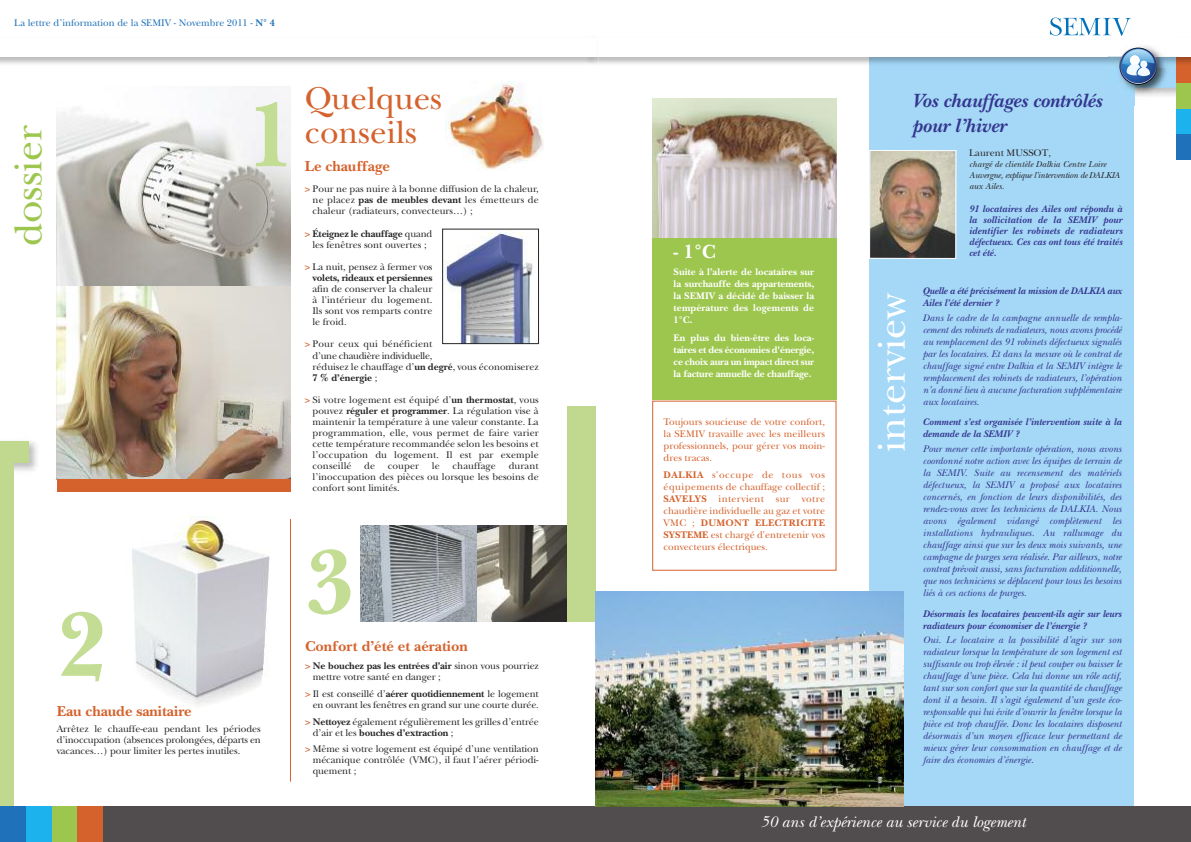
<style>
.page{position:relative;width:1191px;height:842px;background:#fff}
.page>*{position:absolute;margin:0;border:0;box-sizing:border-box;transform-origin:0 0}
.t1{font:700 94.8px "New Baskerville";color:#c4dd94}
.t2{font:40px "New Baskerville";color:#fff}
.t3{font:40px "New Baskerville";color:#9dc64e}
.t4{font:33px "New Baskerville";color:#d5622c}
.t5{font:italic 700 20px/25px "New Baskerville";color:#34368f}
.t6{font:700 20px "New Baskerville";color:#fff}
.t7{font:italic 16px "New Baskerville";color:#fff}
.t8{font:700 15px "New Baskerville";color:#d5622c}
.t9{font:italic 10px/12px "New Baskerville";color:#34368f;text-align:justify}
.t10{font:10px/11px "New Baskerville";color:#272627;text-align:justify}
.t11{font:italic 700 10px/11px "New Baskerville";color:#34368f}
.t12{font:10px/12px "New Baskerville";color:#d5622c;text-align:justify}
.t13{font:700 10px/12px "New Baskerville";letter-spacing:-.01em;color:#fff;text-align:justify}
.t14{font:700 10px/11px "New Baskerville";letter-spacing:-.01em;color:#272627;text-align:right}
.t15{font:10px "New Baskerville";color:#1f71b9}
.t16{font:italic 9px/10.8px "New Baskerville";color:#272627}
.s1{font-weight:700}
.s2{font-weight:700;color:#d5622c}
.s3{color:#d5622c}
.s4{font-weight:400}
</style>
<div class="page">
<div style="left:652px;top:234px;width:184px;height:166px;background:#9dc64e"></div>
<img style="left:652px;top:98px;width:184px;height:139px">
<div style="left:869px;top:47px;width:265px;height:760px;background:#a5d8f7"></div>
<img style="left:446px;top:81px;width:97px;height:89px">
<img style="left:132px;top:516px;width:138px;height:190px">
<div style="left:1176px;top:108px;width:15px;height:26px;background:#1cb2ee"></div>
<div style="left:1176px;top:134px;width:15px;height:26px;background:#1f71b9"></div>
<div style="left:1176px;top:83px;width:15px;height:25px;background:#9dc64e"></div>
<div style="left:1176px;top:57px;width:15px;height:26px;background:#d5622c"></div>
<div style="left:0;top:806px;width:595px;height:36px;background:#514c4d"></div>
<div style="left:595px;top:806px;width:596px;height:36px;background:#514c4d"></div>
<img style="left:14px;top:441px;width:23px;height:30px">
<div style="left:0;top:441px;width:28px;height:21px;background:#c0d98e"></div>
<div style="left:595px;top:38px;width:596px;height:19px;background:#fff"></div>
<svg style="left:1050px;top:18px;width:80px;height:18px"></svg>
<div style="left:0;top:447px;width:14px;height:360px;background:#c0d98e"></div>
<div style="left:26px;top:806px;width:26px;height:36px;background:#1cb2ee"></div>
<div style="left:0;top:806px;width:26px;height:36px;background:#1f71b9"></div>
<div style="left:52px;top:806px;width:25px;height:36px;background:#9dc64e"></div>
<div style="left:77px;top:806px;width:26px;height:36px;background:#d5622c"></div>
<img style="left:1108px;top:46px;width:68px;height:60px">
<svg style="left:1119px;top:47px;width:38px;height:38px"></svg>
<svg style="left:1120px;top:48px;width:36px;height:36px"></svg>
<svg style="left:1120px;top:48px;width:35px;height:35px"></svg>
<svg style="left:1122px;top:49px;width:32px;height:27px"></svg>
<img style="left:871px;top:152px;width:83px;height:105px">
<div style="left:869px;top:150px;width:87px;height:109px;border:1px solid #fff"></div>
<img style="left:57px;top:93px;width:233px;height:193px">
<img style="left:57px;top:286px;width:233px;height:193px">
<div style="left:57px;top:479px;width:233px;height:13px;background:#d5622c"></div>
<img style="left:444px;top:231px;width:89px;height:111px">
<div style="left:442px;top:229px;width:97px;height:115px;border:1px solid #272627"></div>
<hr style="left:290px;top:519px;width:1px;height:262px;background:#d5622c">
<img style="left:360px;top:525px;width:117px;height:96px">
<img style="left:477px;top:525px;width:90px;height:96px">
<div style="left:567px;top:406px;width:28px;height:215px;background:#c0d98e"></div>
<div style="left:652px;top:401px;width:184px;height:170px;border:1px solid #d5622c"></div>
<img style="left:595px;top:591px;width:308px;height:216px">
<p class="t15" style="left:14px;top:19px;width:262px">La lettre d’information de la SEMIV - Novembre 2011 - <span class="s1">N° 4</span></p>
<h2 class="t3" style="left:14px;top:246px;width:123px;rotate:-90deg">dossier</h2>
<h1 class="t1" style="left:246px;top:104px;width:51px">1</h1>
<h3 class="t4" style="left:305px;top:87px;width:139px">Quelques</h3>
<h3 class="t4" style="left:305px;top:121px;width:114px">conseils</h3>
<h3 class="t8" style="left:305px;top:161px;width:87px">Le chauffage</h3>
<p class="t10" style="left:312px;top:185px;width:228px;text-indent:-8px"><span class="s2">&gt;</span> Pour ne pas nuire à la bonne diffusion de la chaleur, ne placez <span class="s1">pas de meubles devant</span> les émetteurs de chaleur (radiateurs, convecteurs…) ;</p>
<p class="t10" style="left:305px;top:229px;width:129px;text-align:center"><span class="s2">&gt;</span> <span class="s1">Éteignez le chauffage</span> quand les fenêtres sont ouvertes ;</p>
<p class="t14" style="left:305px;top:263px;width:129px"><span class="s3">&gt;</span> <span class="s4">La nuit, pensez à fermer vos </span>volets, rideaux et persiennes</p>
<p class="t10" style="left:312px;top:284px;width:121px">afin de conserver la chaleur à l'intérieur du logement.<br>Ils sont vos remparts contre le froid.</p>
<p class="t10" style="left:312px;top:340px;width:228px;text-align:left;text-indent:-8px"><span class="s2">&gt;</span> Pour ceux qui bénéficient<br>d’une chaudière individuelle,<br>réduisez le chauffage d’<span class="s1">un degré</span>, vous économiserez<br><span class="s1">7 % d’énergie</span> ;</p>
<p class="t10" style="left:312px;top:395px;width:228px;text-indent:-8px"><span class="s2">&gt;</span> Si votre logement est équipé d’<span class="s1">un thermostat</span>, vous pouvez <span class="s1">réguler et programmer</span>. La régulation vise à maintenir la température à une valeur constante. La programmation, elle, vous permet de faire varier cette température recommandée selon les besoins et l’occupation du logement. Il est par exemple conseillé</p>
<p class="t10" style="left:312px;top:461px;width:228px;text-indent:196px">durant l’inoccupation des pièces ou lorsque les besoins de confort sont limités.</p>
<p class="t10" style="left:364px;top:461px;width:12px">de</p>
<p class="t10" style="left:388px;top:461px;width:33px">couper</p>
<p class="t10" style="left:432px;top:461px;width:9px">le</p>
<p class="t10" style="left:452px;top:461px;width:45px">chauffage</p>
<h1 class="t1" style="left:57px;top:614px;width:51px">2</h1>
<h3 class="t8" style="left:57px;top:706px;width:136px">Eau chaude sanitaire</h3>
<p class="t10" style="left:57px;top:724px;width:206px">Arrêtez le chauffe-eau pendant les périodes d’inoccupation (absences prolongées, départs en vacances…) pour limiter les pertes inutiles.</p>
<h1 class="t1" style="left:305px;top:551px;width:51px">3</h1>
<h3 class="t8" style="left:305px;top:641px;width:164px">Confort d’été et aération</h3>
<p class="t10" style="left:313px;top:662px;width:227px;text-indent:-8px"><span class="s2">&gt;</span> <span class="s1">Ne bouchez pas les entrées d’air</span> sinon vous pourriez mettre votre santé en danger ;</p>
<p class="t10" style="left:305px;top:689px;width:235px;text-align:right"><span class="s2">&gt;</span> Il est conseillé d’<span class="s1">aérer quotidiennement</span> le logement en ouvrant les fenêtres en grand sur une courte durée.</p>
<p class="t10" style="left:313px;top:717px;width:227px;text-indent:-8px"><span class="s2">&gt;</span> <span class="s1">Nettoyez</span> également régulièrement les grilles d’entrée d’air et les <span class="s1">bouches d’extraction</span> ;</p>
<p class="t10" style="left:313px;top:745px;width:227px;text-indent:-8px"><span class="s2">&gt;</span> Même si votre logement est équipé d’une ventilation mécanique contrôlée (VMC), il faut l’aérer périodi&shy;quement ;</p>
<h3 class="t5" style="left:912px;top:91px;width:191px">Vos chauffages contrôlés pour l’hiver</h3>
<h3 class="t6" style="left:673px;top:245px;width:44px">- 1°C</h3>
<p class="t13" style="left:673px;top:267px;width:142px">Suite à l’alerte de locataires sur la surchauffe des appartements, la SEMIV a décidé de baisser la température des logements de 1°C.</p>
<p class="t13" style="left:673px;top:333px;width:142px">En plus du bien-être des loca&shy;taires et des économies d'énergie, ce choix aura un impact direct sur la facture annuelle de chauffage.</p>
<p class="t12" style="left:663px;top:416px;width:163px">Toujours soucieuse de votre confort, la SEMIV travaille avec les meilleurs professionnels, pour gérer vos moin&shy;dres tracas.</p>
<p class="t12" style="left:663px;top:470px;width:163px"><span class="s1">DALKIA</span> s'occupe de tous vos équipements de chauffage collectif ; <span class="s1">SAVELYS</span> intervient sur votre chaudière individuelle au gaz et votre VMC ; <span class="s1">DUMONT ELECTRICITE SYSTEME</span> est chargé d'entretenir vos convecteurs électriques.</p>
<p class="t10" style="left:969px;top:148px;width:83px">Laurent MUSSOT,</p>
<p class="t16" style="left:969px;top:160px;width:152px">chargé de clientèle Dalkia Centre Loire<br>Auvergne, explique l’intervention de DALKIA aux Ailes.</p>
<p class="t11" style="left:969px;top:205px;width:155px;text-align:justify">91 locataires des Ailes ont répondu à la sollicitation de la SEMIV pour identifier les robinets de radiateurs défectueux. Ces cas ont tous été traités cet été.</p>
<h2 class="t2" style="left:877px;top:452px;width:161px;rotate:-90deg">interview</h2>
<p class="t11" style="left:922px;top:286px;width:200px;line-height:12px">Quelle a été précisément la mission de DALKIA aux<br>Ailes l’été dernier ?</p>
<p class="t9" style="left:922px;top:313px;width:201px">Dans le cadre de la campagne annuelle de rempla&shy;cement des robinets de radiateurs, nous avons procédé au remplacement des 91 robinets défectueux signalés par les locataires. Et dans la mesure où le contrat de chauffage signé entre Dalkia et la SEMIV intègre le remplacement des robinets de radiateurs, l’opération n’a donné lieu à aucune facturation supplémentaire aux locataires.</p>
<p class="t11" style="left:922px;top:417px;width:200px;line-height:12px">Comment s’est organisée l’intervention suite à la demande de la SEMIV ?</p>
<p class="t9" style="left:922px;top:444px;width:200px">Pour mener cette importante opération, nous avons coordonné notre action avec les équipes de terrain de la SEMIV. Suite au recensement des matériels défectueux, la SEMIV a proposé aux locataires concernés, en fonction de leurs disponibilités, des rendez-vous avec les techniciens de DALKIA. Nous avons également vidangé complètement les installations hydrauliques. Au rallumage du chauffage ainsi que sur les deux mois suivants, une campagne de purges sera réalisée. Par ailleurs, notre contrat prévoit aussi, sans facturation additionnelle, que nos techniciens se déplacent pour tous les besoins liés à ces actions de purges.</p>
<p class="t11" style="left:922px;top:609px;width:200px;line-height:12px">Désormais les locataires peuvent-ils agir sur leurs radiateurs pour économiser de l’énergie ?</p>
<p class="t9" style="left:922px;top:635px;width:201px">Oui. Le locataire a la possibilité d’agir sur son radiateur lorsque la température de son logement est suffisante ou trop élevée : il peut couper ou baisser le chauffage d’une pièce. Cela lui donne un rôle actif, tant sur son confort que sur la quantité de chauffage dont il a besoin. Il s’agit également d’un geste éco&shy;responsable qui lui évite d’ouvrir la fenêtre lorsque la pièce est trop chauffée. Donc les locataires disposent désormais d’un moyen efficace leur permettant de mieux gérer leur consommation en chauffage et de faire des économies d’énergie.</p>
<h3 class="t7" style="left:761px;top:816px;width:266px">50 ans d’expérience au service du logement</h3>
</div>
